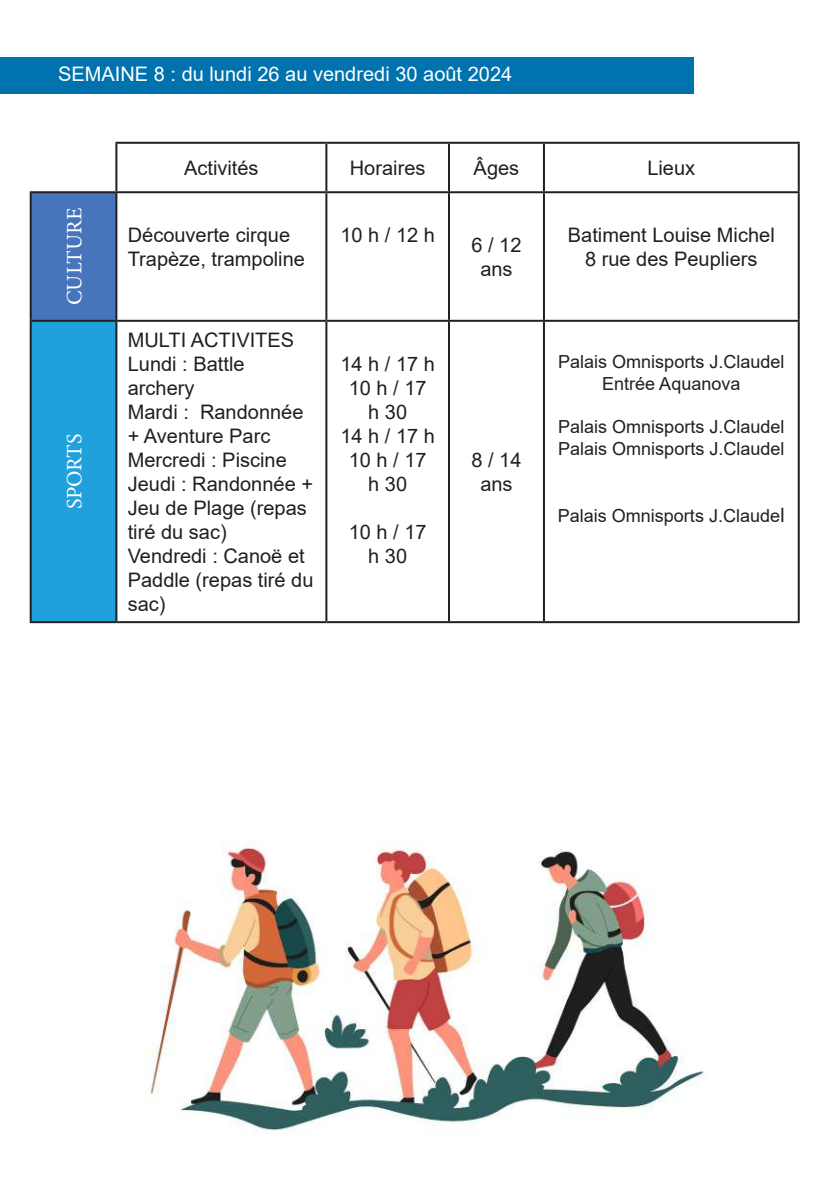
<style>
.page{position:relative;width:840px;height:1191px;background:#fff}
.page>*{position:absolute;margin:0;border:0;box-sizing:border-box;transform-origin:0 0}
.t1{font:22px "Minion Pro";color:#fff}
.t2{font:20px/24px "Arial";color:#231f20;text-align:center}
.t3{font:20px "Arial";color:#fff}
.t4{font:18px/21.6px "Arial";color:#231f20;text-align:center}
.s1{font-family:"Myriad Pro";font-size:20px}
</style>
<div class="page">
<svg style="left:117px;top:144px;width:680px;height:477px"></svg>
<div style="left:31px;top:192px;width:85px;height:129px;background:#4675bb"></div>
<div style="left:31px;top:321px;width:85px;height:301px;background:#20a1db"></div>
<hr style="left:115px;top:142px;width:211px;height:2px;background:#231f20">
<hr style="left:115px;top:144px;width:2px;height:47px;background:#231f20">
<hr style="left:326px;top:142px;width:122px;height:2px;background:#231f20">
<hr style="left:325px;top:144px;width:2px;height:47px;background:#231f20">
<hr style="left:448px;top:142px;width:95px;height:2px;background:#231f20">
<hr style="left:447px;top:144px;width:2px;height:47px;background:#231f20">
<hr style="left:543px;top:142px;width:256px;height:2px;background:#231f20">
<hr style="left:542px;top:144px;width:2px;height:47px;background:#231f20">
<hr style="left:797px;top:144px;width:2px;height:47px;background:#231f20">
<hr style="left:30px;top:191px;width:86px;height:2px;background:#231f20">
<hr style="left:30px;top:193px;width:2px;height:127px;background:#231f20">
<hr style="left:30px;top:320px;width:86px;height:2px;background:#231f20">
<hr style="left:30px;top:322px;width:2px;height:299px;background:#231f20">
<hr style="left:30px;top:621px;width:86px;height:2px;background:#231f20">
<hr style="left:116px;top:191px;width:210px;height:2px;background:#231f20">
<hr style="left:115px;top:193px;width:2px;height:127px;background:#231f20">
<hr style="left:326px;top:191px;width:122px;height:2px;background:#231f20">
<hr style="left:325px;top:193px;width:2px;height:127px;background:#231f20">
<hr style="left:448px;top:191px;width:95px;height:2px;background:#231f20">
<hr style="left:447px;top:193px;width:2px;height:127px;background:#231f20">
<hr style="left:543px;top:191px;width:256px;height:2px;background:#231f20">
<hr style="left:542px;top:193px;width:2px;height:127px;background:#231f20">
<hr style="left:797px;top:193px;width:2px;height:127px;background:#231f20">
<hr style="left:116px;top:320px;width:210px;height:2px;background:#231f20">
<hr style="left:115px;top:322px;width:2px;height:299px;background:#231f20">
<hr style="left:326px;top:320px;width:122px;height:2px;background:#231f20">
<hr style="left:325px;top:322px;width:2px;height:299px;background:#231f20">
<hr style="left:448px;top:320px;width:95px;height:2px;background:#231f20">
<hr style="left:447px;top:322px;width:2px;height:299px;background:#231f20">
<hr style="left:543px;top:320px;width:256px;height:2px;background:#231f20">
<hr style="left:542px;top:322px;width:2px;height:299px;background:#231f20">
<hr style="left:797px;top:322px;width:2px;height:299px;background:#231f20">
<hr style="left:116px;top:621px;width:210px;height:2px;background:#231f20">
<hr style="left:326px;top:621px;width:122px;height:2px;background:#231f20">
<hr style="left:448px;top:621px;width:95px;height:2px;background:#231f20">
<hr style="left:543px;top:621px;width:256px;height:2px;background:#231f20">
<div style="left:0;top:57px;width:693px;height:36px;background:#0072ae"></div>
<img style="left:146px;top:840px;width:558px;height:292px">
<p class="t3" style="left:58px;top:60px;width:455px">SEMAINE 8 : du lundi 26 au vendredi 30 août 2024</p>
<p class="t1" style="left:60px;top:305px;width:99px;rotate:-90deg">CULTURE</p>
<p class="t1" style="left:60px;top:509px;width:77px;rotate:-90deg">SPORTS</p>
<p class="t2" style="left:184px;top:155px;width:76px">Activités</p>
<p class="t2" style="left:349px;top:155px;width:77px">Horaires</p>
<p class="t2" style="left:473px;top:155px;width:47px">Âges</p>
<p class="t2" style="left:647px;top:156px;width:49px">Lieux</p>
<p class="t2" style="left:128px;top:223px;width:179px;text-align:left">Découverte cirque<br>Trapèze, trampoline</p>
<p class="t2" style="left:340px;top:223px;width:96px">10 h / 12 h</p>
<p class="t2" style="left:128px;top:327px;width:187px;text-align:left">MULTI ACTIVITES<br>Lundi : Battle archery<br>Mardi : Randonnée + Aventure Parc<br>Mercredi : Piscine<br>Jeudi : Randonnée +<br>Jeu de Plage (repas tiré du sac)<br>Vendredi : Canoë et<br>Paddle (repas tiré du sac)</p>
<p class="t2" style="left:340px;top:351px;width:96px">14 h / 17 h<br>10 h / 17<br>h 30<br>14 h / 17 h<br>10 h / 17<br>h 30</p>
<p class="t2" style="left:348px;top:519px;width:79px">10 h / 17 h 30</p>
<p class="t2" style="left:471px;top:233px;width:52px">6 / 12 ans</p>
<p class="t2" style="left:567px;top:223px;width:208px">Batiment Louise Michel<br>8 rue des Peupliers</p>
<p class="t2" style="left:471px;top:447px;width:52px">8 / 14 ans</p>
<p class="t4" style="left:558px;top:351px;width:228px">Palais Omnisports J.Claudel<br>Entrée Aquanova</p>
<p class="t4" style="left:558px;top:416px;width:228px;text-align:left">Palais Omnisports J.Claudel<br>Palais Omnisports J.Claudel</p>
<p class="t4" style="left:557px;top:505px;width:228px">Palais Omnisports J.Claude<span class="s1">l</span></p>
</div>
